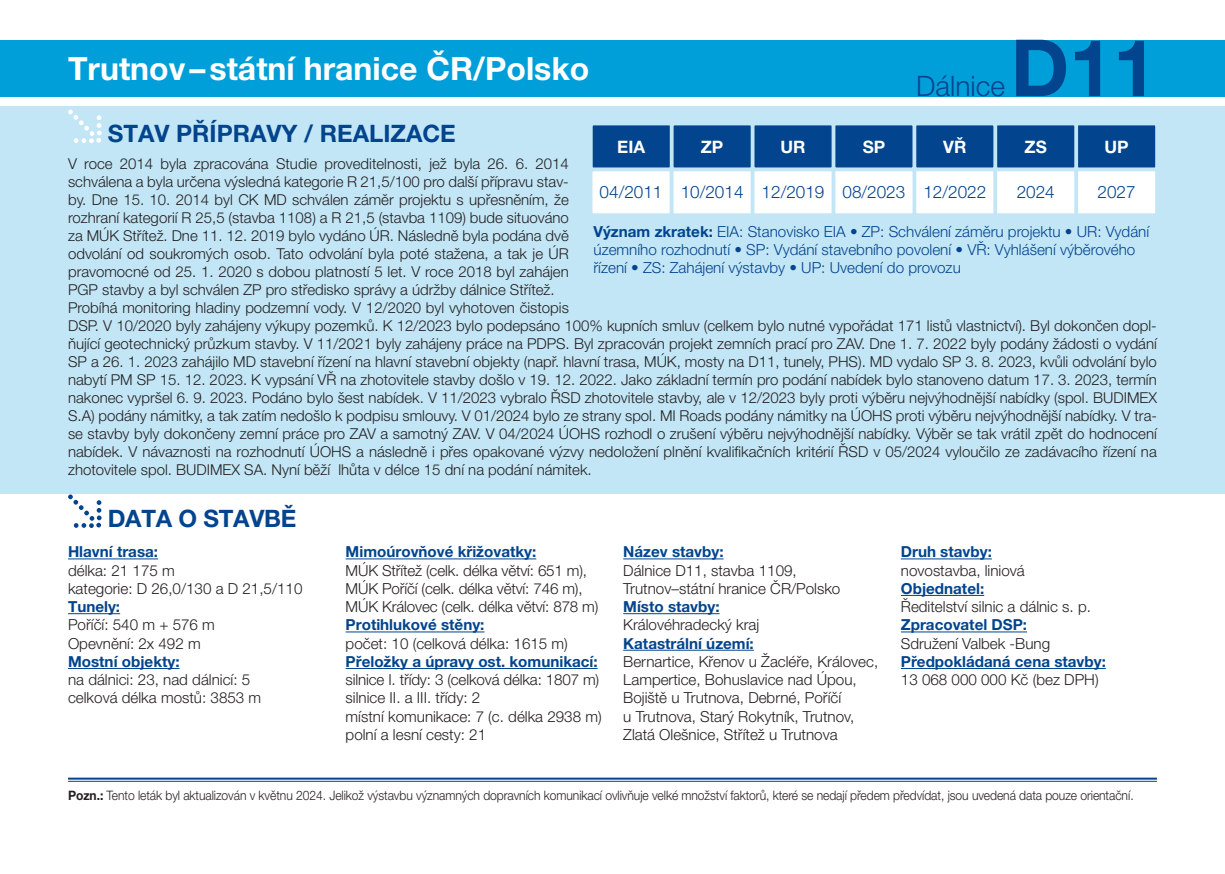
<style>
.page{position:relative;width:1225px;height:874px;background:#fff}
.page>*{position:absolute;margin:0;border:0;box-sizing:border-box;transform-origin:0 0}
.t1{font:700 78.8px "Helvetica Neue LT Pro";color:#02448d}
.t2{font:700 32px "Helvetica Neue LT Pro";color:#fff}
.t3{font:300 28.2px "Helvetica Neue LT Pro";color:#02448d}
.t4{font:700 24px "Helvetica Neue LT Pro";color:#02448d}
.t5{font:300 17.2px "Helvetica Neue LT Pro";color:#02448d}
.t6{font:700 17.2px "Helvetica Neue LT Pro";color:#fff}
.t7{font:300 15.2px/18.2px "Helvetica Neue LT Pro";color:#231f20}
.t8{font:700 15.2px "Helvetica Neue LT Pro";color:#02448d}
.t9{font:300 15.2px/18.2px "Helvetica Neue LT Pro";color:#02448d}
.t10{font:300 15px/18px "Helvetica Neue LT Pro";color:#231f20}
.t11{font:300 13px "Helvetica Neue LT Pro";letter-spacing:-.005em;color:#231f20;scale:.93 1}
.s1{font-weight:700}
</style>
<div class="page">
<div style="left:0;top:106px;width:1225px;height:387px;background:#c3e6f6"></div>
<svg style="left:68px;top:110px;width:34px;height:33px"></svg>
<div style="left:1077px;top:124px;width:79px;height:44px;background:#02448d"></div>
<div style="left:1076px;top:123px;width:81px;height:46px;border:2px solid #c3e6f6"></div>
<div style="left:915px;top:124px;width:79px;height:44px;background:#02448d"></div>
<div style="left:914px;top:123px;width:81px;height:46px;border:2px solid #c3e6f6"></div>
<div style="left:753px;top:124px;width:79px;height:44px;background:#02448d"></div>
<div style="left:752px;top:123px;width:81px;height:46px;border:2px solid #c3e6f6"></div>
<div style="left:996px;top:124px;width:79px;height:44px;background:#02448d"></div>
<div style="left:995px;top:123px;width:81px;height:46px;border:2px solid #c3e6f6"></div>
<div style="left:834px;top:124px;width:79px;height:44px;background:#02448d"></div>
<div style="left:833px;top:123px;width:81px;height:46px;border:2px solid #c3e6f6"></div>
<div style="left:672px;top:124px;width:79px;height:44px;background:#02448d"></div>
<div style="left:671px;top:123px;width:81px;height:46px;border:2px solid #c3e6f6"></div>
<div style="left:592px;top:124px;width:79px;height:44px;background:#02448d"></div>
<div style="left:591px;top:123px;width:80px;height:46px;border:2px solid #c3e6f6"></div>
<div style="left:1077px;top:170px;width:79px;height:44px;background:#fff"></div>
<div style="left:1076px;top:169px;width:81px;height:46px;border:2px solid #c3e6f6"></div>
<div style="left:915px;top:170px;width:79px;height:44px;background:#fff"></div>
<div style="left:914px;top:169px;width:81px;height:46px;border:2px solid #c3e6f6"></div>
<div style="left:753px;top:170px;width:79px;height:44px;background:#fff"></div>
<div style="left:752px;top:169px;width:81px;height:46px;border:2px solid #c3e6f6"></div>
<div style="left:996px;top:170px;width:79px;height:44px;background:#fff"></div>
<div style="left:995px;top:169px;width:81px;height:46px;border:2px solid #c3e6f6"></div>
<div style="left:834px;top:170px;width:79px;height:44px;background:#fff"></div>
<div style="left:833px;top:169px;width:81px;height:46px;border:2px solid #c3e6f6"></div>
<div style="left:672px;top:170px;width:79px;height:44px;background:#fff"></div>
<div style="left:671px;top:169px;width:81px;height:46px;border:2px solid #c3e6f6"></div>
<div style="left:591px;top:170px;width:79px;height:44px;background:#fff"></div>
<div style="left:590px;top:169px;width:81px;height:46px;border:2px solid #c3e6f6"></div>
<hr style="left:68px;top:777px;width:1089px;height:2px;background:#02448d">
<hr style="left:68px;top:780px;width:1089px;height:1px;background:#02448d">
<hr style="left:68px;top:558px;width:90px;height:1px;background:#02448d">
<hr style="left:68px;top:613px;width:52px;height:1px;background:#02448d">
<hr style="left:68px;top:667px;width:111px;height:1px;background:#02448d">
<hr style="left:346px;top:558px;width:190px;height:1px;background:#02448d">
<hr style="left:346px;top:631px;width:138px;height:1px;background:#02448d">
<hr style="left:346px;top:667px;width:251px;height:1px;background:#02448d">
<hr style="left:623px;top:558px;width:100px;height:1px;background:#02448d">
<hr style="left:623px;top:613px;width:96px;height:1px;background:#02448d">
<hr style="left:623px;top:649px;width:131px;height:1px;background:#02448d">
<hr style="left:901px;top:558px;width:91px;height:1px;background:#02448d">
<hr style="left:901px;top:594px;width:83px;height:1px;background:#02448d">
<hr style="left:901px;top:631px;width:126px;height:1px;background:#02448d">
<hr style="left:901px;top:667px;width:205px;height:1px;background:#02448d">
<div style="left:0;top:40px;width:1225px;height:56px;background:#009fda"></div>
<svg style="left:68px;top:494px;width:34px;height:33px"></svg>
<h2 class="t2" style="left:68px;top:48px;width:523px">Trutnov–státní hranice ČR/Polsko</h2>
<h3 class="t3" style="left:916px;top:69px;width:90px">Dálnice</h3>
<h1 class="t1" style="left:1010px;top:19px;width:148px">D11</h1>
<h3 class="t4" style="left:108px;top:119px;width:350px">STAV PŘÍPRAVY / REALIZACE</h3>
<p class="t6" style="left:617px;top:136px;width:29px">EIA</p>
<p class="t6" style="left:701px;top:136px;width:24px">ZP</p>
<p class="t6" style="left:780px;top:136px;width:27px">UR</p>
<p class="t6" style="left:862px;top:136px;width:24px">SP</p>
<p class="t6" style="left:943px;top:136px;width:25px">VŘ</p>
<p class="t6" style="left:1024px;top:136px;width:24px">ZS</p>
<p class="t6" style="left:1104px;top:136px;width:26px">UP</p>
<p class="t5" style="left:599px;top:182px;width:388px">04/2011 10/2014 12/2019 08/2023 12/2022</p>
<p class="t5" style="left:1016px;top:182px;width:40px">2024</p>
<p class="t5" style="left:1097px;top:182px;width:40px">2027</p>
<p class="t10" style="left:68px;top:154px;width:1090px">V roce 2014 byla zpracována Studie proveditelnosti, jež byla 26. 6. 2014<br>schválena a byla určena výsledná kategorie R 21,5/100 pro další přípravu stav-<br>by. Dne 15. 10. 2014 byl CK MD schválen záměr projektu s upřesněním, že<br>rozhraní kategorií R 25,5 (stavba 1108) a R 21,5 (stavba 1109) bude situováno<br>za MÚK Střítež. Dne 11. 12. 2019 bylo vydáno ÚR. Následně byla podána dvě<br>odvolání od soukromých osob. Tato odvolání byla poté stažena, a tak je ÚR<br>pravomocné od 25. 1. 2020 s dobou platností 5 let. V roce 2018 byl zahájen<br>PGP stavby a byl schválen ZP pro středisko správy a údržby dálnice Střítež.<br>Probíhá monitoring hladiny podzemní vody. V 12/2020 byl vyhotoven čistopis<br>DSP. V 10/2020 byly zahájeny výkupy pozemků. K 12/2023 bylo podepsáno 100% kupních smluv (celkem bylo nutné vypořádat 171 listů vlastnictví). Byl dokončen dopl&shy;ňující geotechnický průzkum stavby. V 11/2021 byly zahájeny práce na PDPS. Byl zpracován projekt zemních prací pro ZAV. Dne 1. 7. 2022 byly podány žádosti o vydání SP a 26. 1. 2023 zahájilo MD stavební řízení na hlavní stavební objekty (např. hlavní trasa, MÚK, mosty na D11, tunely, PHS). MD vydalo SP 3. 8. 2023, kvůli odvolání bylo nabytí PM SP 15. 12. 2023. K vypsání VŘ na zhotovitele stavby došlo v 19. 12. 2022. Jako základní termín pro podání nabídek bylo stanoveno datum 17. 3. 2023, termín nakonec vypršel 6. 9. 2023. Podáno bylo šest nabídek. V 11/2023 vybralo ŘSD zhotovitele stavby, ale v 12/2023 byly proti výběru nejvýhodnější nabídky (spol. BUDIMEX S.A) podány námitky, a tak zatím nedošlo k podpisu smlouvy. V 01/2024 bylo ze strany spol. MI Roads podány námitky na ÚOHS proti výběru nejvýhodnější nabídky. V tra&shy;se stavby byly dokončeny zemní práce pro ZAV a samotný ZAV. V 04/2024 ÚOHS rozhodl o zrušení výběru nejvýhodnější nabídky. Výběr se tak vrátil zpět do hodnocení nabídek. V návaznosti na rozhodnutí ÚOHS a následně i přes opakované výzvy nedoložení plnění kvalifikačních kritérií ŘSD v 05/2024 vyloučilo ze zadávacího řízení na zhotovitele spol. BUDIMEX SA. Nyní běží lhůta v délce 15 dní na podání námitek.</p>
<p class="t9" style="left:593px;top:222px;width:557px"><span class="s1">Význam zkratek:</span> EIA: Stanovisko EIA • ZP: Schválení záměru projektu • UR: Vydání územního rozhodnutí • SP: Vydání stavebního povolení • VŘ: Vyhlášení výběrového řízení • ZS: Zahájení výstavby • UP: Uvedení do provozu</p>
<h3 class="t4" style="left:108px;top:503px;width:190px">DATA O STAVBĚ</h3>
<p class="t8" style="left:68px;top:542px;width:92px">Hlavní trasa:</p>
<p class="t7" style="left:68px;top:560px;width:236px">délka: 21 175 m<br>kategorie: D 26,0/130 a D 21,5/110</p>
<p class="t8" style="left:68px;top:597px;width:54px">Tunely:</p>
<p class="t7" style="left:68px;top:615px;width:148px">Poříčí: 540 m + 576 m<br>Opevnění: 2x 492 m</p>
<p class="t8" style="left:68px;top:651px;width:113px">Mostní objekty:</p>
<p class="t7" style="left:68px;top:670px;width:195px">na dálnici: 23, nad dálnicí: 5 celková délka mostů: 3853 m</p>
<p class="t8" style="left:346px;top:542px;width:192px">Mimoúrovňové křižovatky:</p>
<p class="t7" style="left:346px;top:560px;width:254px">MÚK Střítež (celk. délka větví: 651 m),<br>MÚK Poříčí (celk. délka větví: 746 m),<br>MÚK Královec (celk. délka větví: 878 m)</p>
<p class="t8" style="left:346px;top:615px;width:140px">Protihlukové stěny:</p>
<p class="t7" style="left:346px;top:633px;width:224px">počet: 10 (celková délka: 1615 m)</p>
<p class="t8" style="left:346px;top:651px;width:253px">Přeložky a úpravy ost. komunikací:</p>
<p class="t7" style="left:346px;top:670px;width:257px">silnice I. třídy: 3 (celková délka: 1807 m) silnice II. a III. třídy: 2<br>místní komunikace: 7 (c. délka 2938 m) polní a lesní cesty: 21</p>
<p class="t8" style="left:623px;top:542px;width:102px">Název stavby:</p>
<p class="t7" style="left:623px;top:560px;width:219px">Dálnice D11, stavba 1109,<br>Trutnov–státní hranice ČR/Polsko</p>
<p class="t8" style="left:623px;top:597px;width:98px">Místo stavby:</p>
<p class="t7" style="left:623px;top:615px;width:138px">Královéhradecký kraj</p>
<p class="t8" style="left:623px;top:633px;width:132px">Katastrální území:</p>
<p class="t7" style="left:623px;top:651px;width:256px">Bernartice, Křenov u Žacléře, Královec, Lampertice, Bohuslavice nad Úpou, Bojiště u Trutnova, Debrné, Poříčí<br>u Trutnova, Starý Rokytník, Trutnov, Zlatá Olešnice, Střítež u Trutnova</p>
<p class="t8" style="left:901px;top:542px;width:92px">Druh stavby:</p>
<p class="t7" style="left:901px;top:560px;width:125px">novostavba, liniová</p>
<p class="t8" style="left:901px;top:578px;width:85px">Objednatel:</p>
<p class="t7" style="left:901px;top:597px;width:192px">Ředitelství silnic a dálnic s. p.</p>
<p class="t8" style="left:901px;top:615px;width:128px">Zpracovatel DSP:</p>
<p class="t7" style="left:901px;top:633px;width:151px">Sdružení Valbek -Bung</p>
<p class="t8" style="left:901px;top:651px;width:206px">Předpokládaná cena stavby:</p>
<p class="t7" style="left:901px;top:670px;width:199px">13 068 000 000 Kč (bez DPH)</p>
<p class="t11" style="left:68px;top:786px;width:1147px"><span class="s1">Pozn.:</span> Tento leták byl aktualizován v květnu 2024. Jelikož výstavbu významných dopravních komunikací ovlivňuje velké množství faktorů, které se nedají předem předvídat, jsou uvedená data pouze orientační.</p>
</div>
